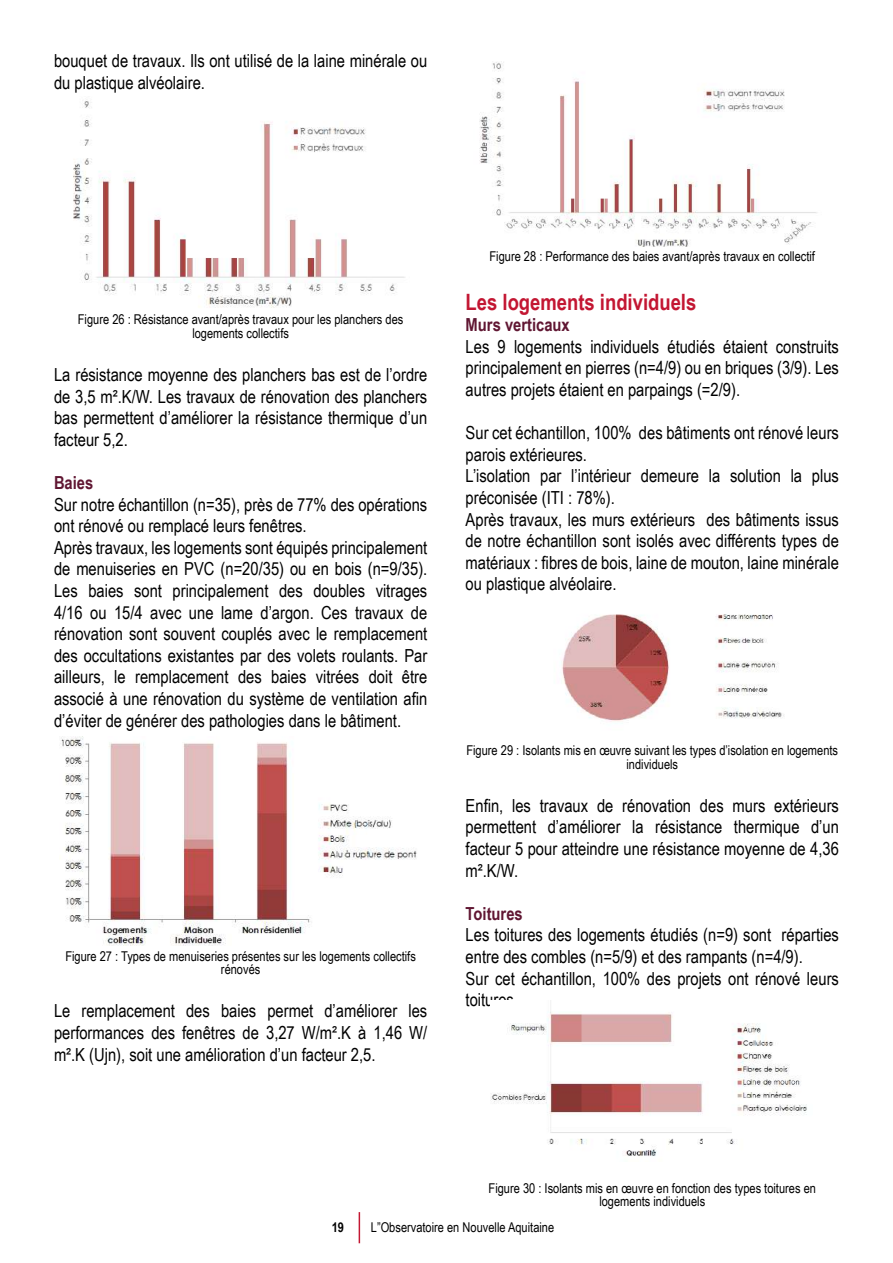
<style>
.page{position:relative;width:893px;height:1263px;background:#fff}
.page>*{position:absolute;margin:0;border:0;box-sizing:border-box;transform-origin:0 0}
.t1{font:700 22.5px "Arial Narrow";color:#c31632}
.t2{font:18px/21.6px "Arial Narrow";color:#000}
.t3{font:700 18px "Arial Narrow";color:#601632}
.t4{font:13.5px/13.5px "Arial Narrow";color:#000;text-align:center}
.t5{font:700 13.5px "Arial Narrow";color:#000}
</style>
<div class="page">
<hr style="left:359px;top:1212px;width:1px;height:31px;background:#c31833">
<img style="left:73px;top:101px;width:332px;height:207px">
<img style="left:61px;top:736px;width:356px;height:210px">
<img style="left:479px;top:61px;width:338px;height:185px">
<img style="left:562px;top:614px;width:222px;height:108px">
<img style="left:491px;top:1001px;width:316px;height:155px">
<p class="t2" style="left:54px;top:49px;width:375px">bouquet de travaux. Ils ont utilisé de la laine minérale ou du plastique alvéolaire.</p>
<p class="t4" style="left:78px;top:312px;width:327px">Figure 26 : Résistance avant/après travaux pour les planchers des logements collectifs</p>
<p class="t2" style="left:54px;top:363px;width:375px;text-align:justify">La résistance moyenne des planchers bas est de l’ordre de 3,5 m².K/W. Les travaux de rénovation des planchers bas permettent d’améliorer la résistance thermique d’un facteur 5,2.</p>
<p class="t3" style="left:54px;top:469px;width:41px">Baies</p>
<p class="t2" style="left:54px;top:493px;width:375px">Sur notre échantillon (n=35), près de 77% des opérations ont rénové ou remplacé leurs fenêtres.<br>Après travaux, les logements sont équipés principalement de menuiseries en PVC (n=20/35) ou en bois (n=9/35).<br>Les baies sont principalement des doubles vitrages 4/16 ou 15/4 avec une lame d’argon. Ces travaux de rénovation sont souvent couplés avec le remplacement des occultations existantes par des volets roulants. Par ailleurs, le remplacement des baies vitrées doit être associé à une rénovation du système de ventilation afin d’éviter de générer des pathologies dans le bâtiment.</p>
<p class="t4" style="left:65px;top:948px;width:352px">Figure 27 : Types de menuiseries présentes sur les logements collectifs rénovés</p>
<p class="t2" style="left:54px;top:999px;width:375px;text-align:justify">Le remplacement des baies permet d’améliorer les performances des fenêtres de 3,27 W/m².K à 1,46 W/ m².K (Ujn), soit une amélioration d’un facteur 2,5.</p>
<p class="t4" style="left:489px;top:249px;width:327px">Figure 28 : Performance des baies avant/après travaux en collectif</p>
<p class="t1" style="left:466px;top:285px;width:232px">Les logements individuels</p>
<p class="t3" style="left:466px;top:311px;width:106px">Murs verticaux</p>
<p class="t2" style="left:466px;top:335px;width:375px;text-align:justify">Les 9 logements individuels étudiés étaient construits principalement en pierres (n=4/9) ou en briques (3/9). Les autres projets étaient en parpaings (=2/9).</p>
<p class="t2" style="left:466px;top:421px;width:375px">Sur cet échantillon, 100% des bâtiments ont rénové leurs parois extérieures.<br>L’isolation par l’intérieur demeure la solution la plus préconisée (ITI : 78%).<br>Après travaux, les murs extérieurs des bâtiments issus de notre échantillon sont isolés avec différents types de matériaux : fibres de bois, laine de mouton, laine minérale ou plastique alvéolaire.</p>
<p class="t4" style="left:466px;top:743px;width:373px">Figure 29 : Isolants mis en œuvre suivant les types d’isolation en logements individuels</p>
<p class="t2" style="left:466px;top:794px;width:375px;text-align:justify">Enfin, les travaux de rénovation des murs extérieurs permettent d’améliorer la résistance thermique d’un facteur 5 pour atteindre une résistance moyenne de 4,36 m².K/W.</p>
<p class="t3" style="left:466px;top:900px;width:59px">Toitures</p>
<p class="t2" style="left:466px;top:924px;width:375px">Les toitures des logements étudiés (n=9) sont réparties entre des combles (n=5/9) et des rampants (n=4/9).<br>Sur cet échantillon, 100% des projets ont rénové leurs toitures.</p>
<p class="t4" style="left:489px;top:1180px;width:329px">Figure 30 : Isolants mis en œuvre en fonction des types toitures en logements individuels</p>
<p class="t5" style="left:332px;top:1217px;width:14px">19</p>
<p class="t4" style="left:371px;top:1220px;width:185px">L”Observatoire en Nouvelle Aquitaine</p>
</div>
